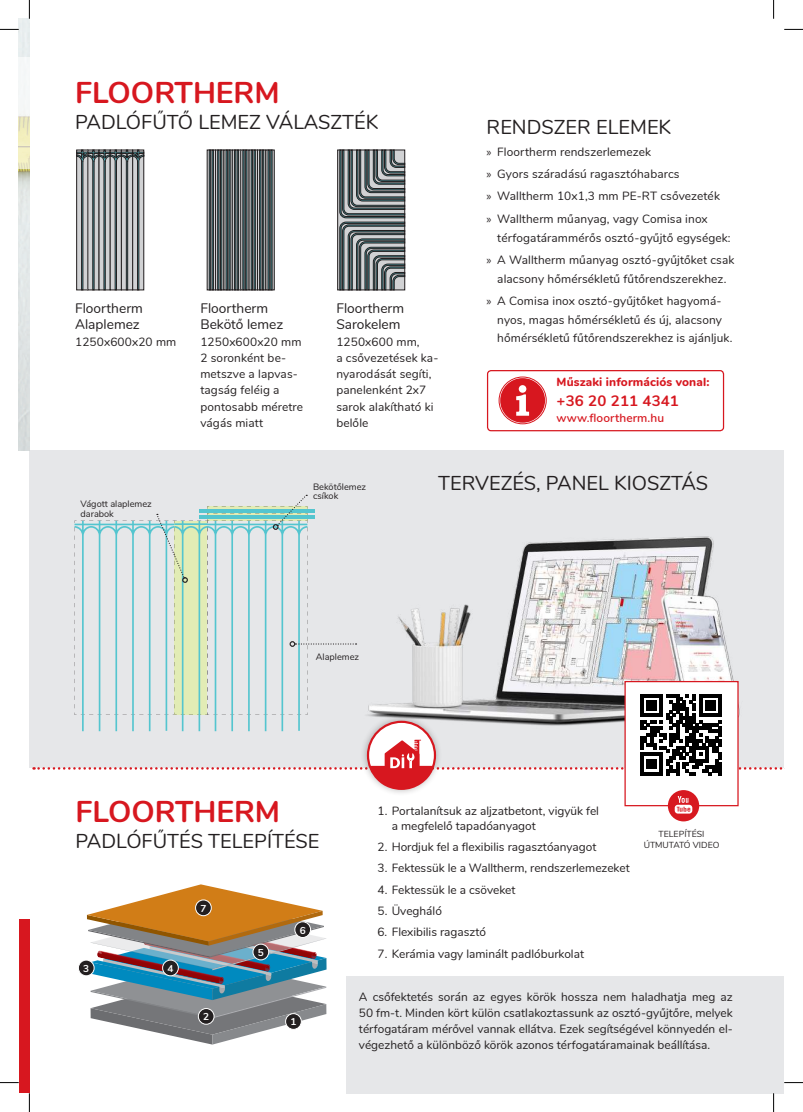
<style>
.page{position:relative;width:803px;height:1112px;background:#fff}
.page>*{position:absolute;margin:0;border:0;box-sizing:border-box;transform-origin:0 0}
.t1{font:700 30px "Nunito";color:#d7171f}
.t2{font:20px "Nunito";color:#231f20}
.t3{font:700 15px "Nunito";letter-spacing:.01em;color:#d7171f}
.t4{font:13.75px/16.5px "Nunito";color:#231f20}
.t5{font:11.88px/16.2px "Nunito";letter-spacing:.01em;color:#231f20}
.t6{font:800 11.88px "Nunito";letter-spacing:.01em;color:#d7171f}
.t7{font:600 11.88px "Nunito";letter-spacing:.01em;color:#d7171f}
.t8{font:700 10px "Nunito";color:#fff}
.t9{font:9.12px/9.1px "Nunito";color:#231f20}
.t10{font:8.75px/10.5px "Nunito";color:#231f20;text-align:center}
.s1{font-family:"Myriad Pro"}
</style>
<div class="page">
<div style="left:29px;top:450px;width:755px;height:317px;background:#e6e7e9"></div>
<img style="left:19px;top:19px;width:10px;height:431px">
<div style="left:19px;top:919px;width:11px;height:173px;background:#d7171f"></div>
<svg style="left:77px;top:150px;width:67px;height:140px"></svg>
<svg style="left:337px;top:150px;width:68px;height:140px"></svg>
<svg style="left:211px;top:152px;width:3px;height:136px"></svg>
<div style="left:209px;top:150px;width:2px;height:140px;border:1px solid #231f20"></div>
<div style="left:212px;top:150px;width:1px;height:140px;border:1px solid #231f20"></div>
<svg style="left:217px;top:152px;width:3px;height:136px"></svg>
<div style="left:215px;top:150px;width:9px;height:140px;border:1px solid #231f20"></div>
<div style="left:218px;top:150px;width:1px;height:140px;border:1px solid #231f20"></div>
<div style="left:220px;top:150px;width:2px;height:140px;border:1px solid #231f20"></div>
<svg style="left:227px;top:152px;width:2px;height:136px"></svg>
<div style="left:224px;top:150px;width:8px;height:140px;border:1px solid #231f20"></div>
<div style="left:226px;top:150px;width:1px;height:140px;border:1px solid #231f20"></div>
<div style="left:229px;top:150px;width:1px;height:140px;border:1px solid #231f20"></div>
<div style="left:232px;top:150px;width:9px;height:140px;background:#7e7d7f"></div>
<div style="left:232px;top:150px;width:9px;height:140px;border:1px solid #231f20"></div>
<div style="left:234px;top:150px;width:2px;height:140px;border:1px solid #231f20"></div>
<div style="left:237px;top:150px;width:2px;height:140px;border:1px solid #231f20"></div>
<svg style="left:244px;top:152px;width:2px;height:136px"></svg>
<div style="left:241px;top:150px;width:8px;height:140px;border:1px solid #231f20"></div>
<div style="left:243px;top:150px;width:1px;height:140px;border:1px solid #231f20"></div>
<div style="left:246px;top:150px;width:1px;height:140px;border:1px solid #231f20"></div>
<div style="left:249px;top:150px;width:8px;height:140px;background:#777577"></div>
<div style="left:249px;top:150px;width:8px;height:140px;border:1px solid #231f20"></div>
<div style="left:251px;top:150px;width:2px;height:140px;border:1px solid #231f20"></div>
<div style="left:254px;top:150px;width:1px;height:140px;border:1px solid #231f20"></div>
<svg style="left:259px;top:152px;width:3px;height:136px"></svg>
<div style="left:257px;top:150px;width:9px;height:140px;border:1px solid #231f20"></div>
<div style="left:260px;top:150px;width:1px;height:140px;border:1px solid #231f20"></div>
<div style="left:262px;top:150px;width:2px;height:140px;border:1px solid #231f20"></div>
<svg style="left:266px;top:150px;width:8px;height:140px"></svg>
<div style="left:268px;top:150px;width:1px;height:140px;border:1px solid #231f20"></div>
<div style="left:271px;top:150px;width:1px;height:140px;border:1px solid #231f20"></div>
<svg style="left:19px;top:58px;width:10px;height:111px"></svg>
<svg style="left:87px;top:884px;width:239px;height:160px"></svg>
<div style="left:286px;top:1013px;width:15px;height:16px;background:#231f20;border-radius:50%"></div>
<div style="left:285px;top:1012px;width:17px;height:17px;border:1px solid #fff;border-radius:50%"></div>
<div style="left:198px;top:1008px;width:16px;height:15px;background:#231f20;border-radius:50%"></div>
<div style="left:198px;top:1007px;width:17px;height:17px;border:1px solid #fff;border-radius:50%"></div>
<div style="left:78px;top:959px;width:16px;height:16px;background:#231f20;border-radius:50%"></div>
<div style="left:78px;top:959px;width:17px;height:17px;border:1px solid #fff;border-radius:50%"></div>
<div style="left:163px;top:959px;width:15px;height:16px;background:#231f20;border-radius:50%"></div>
<div style="left:162px;top:959px;width:17px;height:17px;border:1px solid #fff;border-radius:50%"></div>
<svg style="left:253px;top:943px;width:16px;height:16px"></svg>
<div style="left:252px;top:943px;width:17px;height:17px;border:1px solid #fff;border-radius:50%"></div>
<div style="left:295px;top:921px;width:16px;height:16px;background:#231f20;border-radius:50%"></div>
<div style="left:294px;top:921px;width:17px;height:16px;border:1px solid #fff;border-radius:50%"></div>
<div style="left:196px;top:899px;width:15px;height:16px;background:#231f20;border-radius:50%"></div>
<div style="left:195px;top:899px;width:17px;height:16px;border:1px solid #fff;border-radius:50%"></div>
<div style="left:347px;top:975px;width:437px;height:117px;background:#e6e7e9"></div>
<div style="left:360px;top:714px;width:83px;height:82px;background:#231f20;opacity:.45"></div>
<div style="left:624px;top:680px;width:115px;height:126px;background:#fff;border:1px solid #d7171f"></div>
<svg style="left:34px;top:494px;width:750px;height:295px"></svg>
<div style="left:668px;top:789px;width:31px;height:32px;background:#d71920;border-radius:50%"></div>
<svg style="left:675px;top:796px;width:17px;height:17px"></svg>
<div style="left:500px;top:378px;width:45px;height:44px;background:#d7171f;border-radius:50%"></div>
<svg style="left:516px;top:385px;width:13px;height:30px"></svg>
<div style="left:499px;top:376px;width:47px;height:48px;border:1px solid #d7171f;border-radius:50%"></div>
<div style="left:487px;top:370px;width:237px;height:61px;border:1px solid #d7171f;border-radius:4px"></div>
<svg style="left:0;top:29px;width:19px;height:1px"></svg>
<svg style="left:784px;top:29px;width:19px;height:1px"></svg>
<svg style="left:0;top:1082px;width:19px;height:1px"></svg>
<svg style="left:784px;top:1082px;width:19px;height:1px"></svg>
<svg style="left:29px;top:0;width:1px;height:19px"></svg>
<svg style="left:29px;top:1092px;width:1px;height:19px"></svg>
<svg style="left:773px;top:0;width:1px;height:19px"></svg>
<svg style="left:773px;top:1092px;width:1px;height:19px"></svg>
<h1 class="t1" style="left:75px;top:70px;width:206px">FLOORTHERM</h1>
<h2 class="t2" style="left:75px;top:107px;width:305px">PADLÓFŰTŐ LEMEZ VÁLASZTÉK</h2>
<p class="t4" style="left:75px;top:299px;width:69px">Floortherm<br>Alaplemez</p>
<p class="t5" style="left:75px;top:332px;width:103px">1250x600x20 mm</p>
<p class="t4" style="left:200px;top:299px;width:84px">Floortherm<br>Bekötő lemez</p>
<p class="t5" style="left:200px;top:332px;width:104px">1250x600x20 mm<br>2 soronként be&shy;metszve a lapvas&shy;tagság feléig a pontosabb méretre vágás miatt</p>
<p class="t4" style="left:336px;top:299px;width:69px">Floortherm<br>Sarokelem</p>
<p class="t5" style="left:336px;top:332px;width:104px">1250x600 mm,<br>a csővezetések ka&shy;nyarodását segíti, panelenként 2x7 sarok alakítható ki belőle</p>
<h2 class="t2" style="left:487px;top:112px;width:186px">RENDSZER ELEMEK</h2>
<p class="t5" style="left:487px;top:140px;width:235px;line-height:22.2px"><span class="s1">»</span> Floortherm rendszerlemezek<br><span class="s1">»</span> Gyors száradású ragasztóhabarcs<br><span class="s1">»</span> Walltherm 10x1,3 mm PE-RT csővezeték <span class="s1">»</span> Walltherm műanyag, vagy Comisa inox</p>
<p class="t5" style="left:487px;top:225px;width:249px;line-height:22.2px;text-align:center">térfogatárammérős osztó-gyűjtő egységek:<br><span class="s1">»</span> A Walltherm műanyag osztó-gyűjtőket csak</p>
<p class="t5" style="left:487px;top:267px;width:241px;line-height:22.2px;text-indent:11px">alacsony hőmérsékletű fűtőrendszerekhez. <span class="s1">»</span> A Comisa inox osztó-gyűjtőket hagyomá-</p>
<p class="t5" style="left:497px;top:309px;width:237px;line-height:18.8px">nyos, magas hőmérsékletű és új, alacsony hőmérsékletű fűtőrendszerekhez is ajánljuk.</p>
<p class="t6" style="left:557px;top:373px;width:154px">Műszaki információs vonal:</p>
<p class="t3" style="left:557px;top:389px;width:124px">+36 20 211 4341</p>
<p class="t7" style="left:557px;top:409px;width:109px">www.floortherm.hu</p>
<p class="t9" style="left:81px;top:499px;width:73px">Vágott alaplemez darabok</p>
<p class="t9" style="left:313px;top:482px;width:55px">Bekötőlemez</p>
<h2 class="t2" style="left:438px;top:468px;width:271px">TERVEZÉS, PANEL KIOSZTÁS</h2>
<p class="t9" style="left:313px;top:491px;width:27px">csíkok</p>
<p class="t9" style="left:316px;top:651px;width:45px">Alaplemez</p>
<h1 class="t1" style="left:76px;top:789px;width:206px">FLOORTHERM</h1>
<h2 class="t2" style="left:76px;top:826px;width:246px">PADLÓFŰTÉS TELEPÍTÉSE</h2>
<p class="t8" style="left:83px;top:960px;width:8px">3</p>
<p class="t8" style="left:167px;top:960px;width:8px">4</p>
<p class="t8" style="left:200px;top:900px;width:8px">7</p>
<p class="t8" style="left:203px;top:1009px;width:8px">2</p>
<p class="t8" style="left:258px;top:944px;width:8px">5</p>
<p class="t8" style="left:300px;top:922px;width:8px">6</p>
<p class="t8" style="left:290px;top:1014px;width:8px">1</p>
<p class="t5" style="left:392px;top:803px;width:209px;line-height:14.2px;text-indent:-14px">1. Portalanítsuk az aljzatbetont, vigyük fel a megfelelő tapadóanyagot</p>
<p class="t5" style="left:377px;top:837px;width:220px">2. Hordjuk fel a flexibilis ragasztóanyagot</p>
<p class="t5" style="left:377px;top:859px;width:254px">3. Fektessük le a Walltherm, rendszerlemezeket</p>
<p class="t5" style="left:377px;top:880px;width:139px">4. Fektessük le a csöveket</p>
<p class="t5" style="left:377px;top:901px;width:66px">5. Üvegháló</p>
<p class="t5" style="left:377px;top:923px;width:110px">6. Flexibilis ragasztó</p>
<p class="t5" style="left:377px;top:944px;width:208px">7. Kerámia vagy laminált padlóburkolat</p>
<p class="t10" style="left:644px;top:828px;width:77px">TELEPÍTÉSI<br>ÚTMUTATÓ VIDEO</p>
<p class="t5" style="left:359px;top:987px;width:375px;text-align:justify">A csőfektetés során az egyes körök hossza nem haladhatja meg az 50 fm-t. Minden kört külön csatlakoztassunk az osztó-gyűjtőre, melyek térfogatáram mérővel vannak ellátva. Ezek segítségével könnyedén el&shy;végezhető a különböző körök azonos térfogatáramainak beállítása.</p>
</div>
